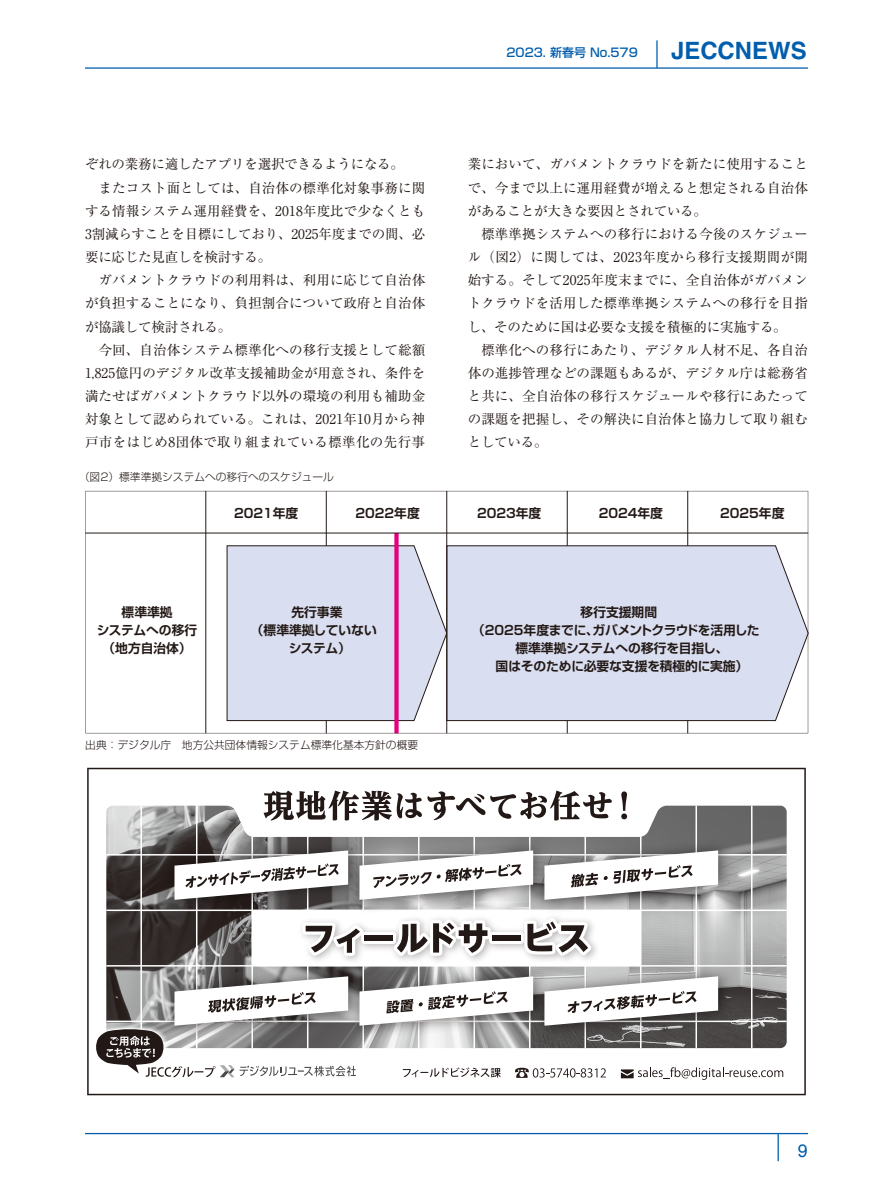
<style>
.page{position:relative;width:893px;height:1191px;background:#fff}
.page>*{position:absolute;margin:0;border:0;box-sizing:border-box;transform-origin:0 0}
.t1{font:700 23.85px "Helvetica";color:#005ead}
.t2{font:18px "Helvetica";color:#005ead}
.t3{font:13.5px/23.1px "Ryumin Pro";letter-spacing:.01em;color:#221815}
.t4{font:700 12.75px/18.1px "Shin Go Pro De";color:#221815;text-align:center}
.t5{font:700 12.75px "Shin Go Pro De";letter-spacing:-.03em;color:#221815}
.t6{font:500 12px "Shin Go Pro";color:#005ead}
.t7{font:300 10.8px "Shin Go Pro";color:#221815}
</style>
<div class="page">
<hr style="left:85px;top:67px;width:723px;height:2px;background:#005ead">
<hr style="left:656px;top:40px;width:2px;height:28px;background:#005ead">
<hr style="left:85px;top:1133px;width:723px;height:1px;background:#005ead">
<hr style="left:777px;top:1133px;width:2px;height:28px;background:#005ead">
<svg style="left:85px;top:491px;width:723px;height:242px;fill:#d9def0"></svg>
<hr style="left:206px;top:491px;width:1px;height:242px;background:#221815">
<hr style="left:446px;top:491px;width:1px;height:242px;background:#221815">
<hr style="left:85px;top:533px;width:723px;height:1px;background:#221815">
<svg style="left:87px;top:767px;width:719px;height:328px"></svg>
<p class="t3" style="left:85px;top:152px;width:342px">ぞれの業務に適したアプリを選択できるようになる。<br>　またコスト面としては、⾃ 治体の標準化対象事務に関する情報システム運⽤経費を、2018年度⽐で少なくとも<br>3割減らすことを目標にしており、2025年度までの間、必要に応じた見直しを検討する。<br>　ガバメントクラウドの利⽤料は、利用に応じて自治体が負担することになり、負担割合について政府と自治体が協議して検討される。<br>　今回、自治体システム標準化への移行支援として総額<br>1,825億円のデジタル改革支援補助金が用意され、条件を満たせばガバメントクラウド以外の環境の利⽤も補助⾦対象として認められている。これは、2021年10⽉ から神戸市をはじめ8団体で取り組まれている標準化の先⾏事</p>
<p class="t7" style="left:79px;top:468px;width:256px">（図2）標準準拠システムへの移行へのスケジュール</p>
<p class="t6" style="left:506px;top:43px;width:133px">2023. 新春号 No.579</p>
<h1 class="t1" style="left:671px;top:36px;width:137px">JECCNEWS</h1>
<p class="t3" style="left:468px;top:152px;width:342px">業において、ガバメントクラウドを新たに使用することで、今まで以上に運用経費が増えると想定される⾃ 治体があることが大きな要因とされている。<br>　標準準拠システムへの移行における今後のスケジュール（図2）に関しては、2023年度から移行支援期間が開始する。そして2025年度末までに、全自治体がガバメントクラウドを活用した標準準拠システムへの移行を目指し、そのために国は必要な支援を積極的に実施する。<br>　標準化への移行にあたり、デジタル人材不足、各自治体の進捗管理などの課題もあるが、デジタル庁は総務省と共に、全自治体の移行スケジュールや移行にあたっての課題を把握し、その解決に自治体と協力して取り組むとしている。</p>
<p class="t4" style="left:234px;top:502px;width:66px">2021年度</p>
<p class="t4" style="left:356px;top:502px;width:66px">2022年度</p>
<p class="t4" style="left:477px;top:502px;width:66px">2023年度</p>
<p class="t4" style="left:599px;top:502px;width:66px">2024年度</p>
<p class="t4" style="left:720px;top:502px;width:66px">2025年度</p>
<p class="t4" style="left:97px;top:601px;width:102px">標準準拠<br>システムへの移行（地方自治体）</p>
<p class="t4" style="left:291px;top:601px;width:53px">先行事業</p>
<p class="t4" style="left:251px;top:619px;width:127px">（標準準拠していない</p>
<p class="t4" style="left:289px;top:637px;width:64px">システム）</p>
<p class="t7" style="left:85px;top:736px;width:334px">出典：デジタル庁　地方公共団体情報システム標準化基本方針の概要</p>
<p class="t4" style="left:581px;top:601px;width:78px">移行支援期間</p>
<p class="t5" style="left:472px;top:619px;width:289px">（2025年度までに、ガバメントクラウドを活用した</p>
<p class="t4" style="left:515px;top:637px;width:214px">標準準拠システムへの移行を目指し、</p>
<p class="t4" style="left:496px;top:655px;width:254px">国はそのために必要な支援を積極的に実施）</p>
<h2 class="t2" style="left:798px;top:1136px;width:12px">9</h2>
</div>
